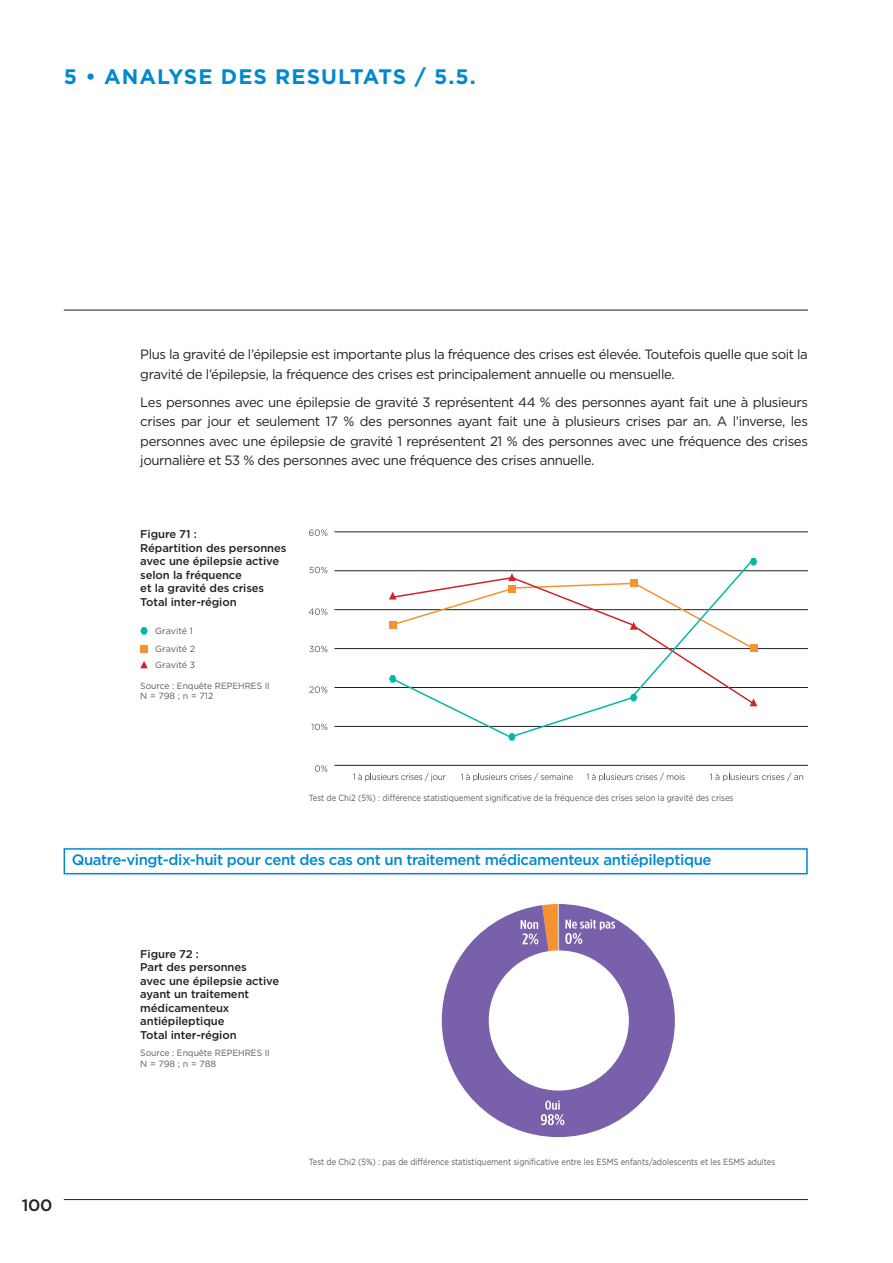
<style>
.page{position:relative;width:893px;height:1263px;background:#fff}
.page>*{position:absolute;margin:0;border:0;box-sizing:border-box;transform-origin:0 0}
.t1{font:700 21px "Gotham";letter-spacing:.05em;color:#0089cf}
.t2{font:500 16.5px "Gotham";color:#231f20}
.t3{font:500 15px "Gotham";letter-spacing:-.03em;color:#0089cf}
.t4{font:13.5px/19.5px "Gotham";letter-spacing:-.03em;color:#231f20}
.t5{font:500 11.25px/13.5px "Gotham";letter-spacing:-.01em;color:#231f20}
.t6{font:9px "Gotham";color:#57585a;scale:.86 1}
.t7{font:9px "Gotham";color:#57585a;scale:.95 1}
.t8{font:9px/17.7px "Gotham";color:#57585a}
</style>
<div class="page">
<hr style="left:64px;top:1199px;width:744px;height:1px;background:#231f20">
<hr style="left:64px;top:310px;width:744px;height:1px;background:#231f20">
<div style="left:140px;top:645px;width:8px;height:8px;background:#f69230"></div>
<svg style="left:140px;top:627px;width:8px;height:8px"></svg>
<svg style="left:140px;top:661px;width:8px;height:7px"></svg>
<svg style="left:309px;top:529px;width:18px;height:7px"></svg>
<svg style="left:309px;top:567px;width:18px;height:6px"></svg>
<hr style="left:334px;top:531px;width:474px;height:1px;background:#231f20">
<hr style="left:334px;top:570px;width:474px;height:1px;background:#231f20">
<hr style="left:334px;top:609px;width:474px;height:1px;background:#231f20">
<hr style="left:334px;top:648px;width:474px;height:1px;background:#231f20">
<hr style="left:334px;top:687px;width:474px;height:1px;background:#231f20">
<hr style="left:334px;top:726px;width:474px;height:1px;background:#231f20">
<hr style="left:334px;top:765px;width:474px;height:1px;background:#231f20">
<svg style="left:389px;top:561px;width:364px;height:176px"></svg>
<div style="left:750px;top:644px;width:7px;height:8px;background:#f69230"></div>
<svg style="left:389px;top:573px;width:367px;height:78px"></svg>
<svg style="left:750px;top:698px;width:7px;height:8px"></svg>
<svg style="left:389px;top:675px;width:7px;height:8px"></svg>
<svg style="left:508px;top:733px;width:8px;height:8px"></svg>
<svg style="left:630px;top:694px;width:7px;height:7px"></svg>
<svg style="left:750px;top:558px;width:7px;height:7px"></svg>
<svg style="left:309px;top:608px;width:18px;height:7px"></svg>
<svg style="left:309px;top:646px;width:18px;height:6px"></svg>
<svg style="left:309px;top:686px;width:18px;height:7px"></svg>
<svg style="left:311px;top:724px;width:16px;height:6px"></svg>
<svg style="left:315px;top:765px;width:12px;height:7px"></svg>
<svg style="left:353px;top:773px;width:93px;height:8px"></svg>
<svg style="left:461px;top:773px;width:112px;height:8px"></svg>
<svg style="left:587px;top:773px;width:98px;height:8px"></svg>
<svg style="left:710px;top:773px;width:93px;height:8px"></svg>
<svg style="left:442px;top:904px;width:233px;height:233px;fill:#7960aa"></svg>
<svg style="left:541px;top:1100px;width:23px;height:25px"></svg>
<svg style="left:521px;top:904px;width:37px;height:57px"></svg>
<svg style="left:565px;top:919px;width:50px;height:25px"></svg>
<hr style="left:558px;top:904px;width:1px;height:48px;background:#d1d2d4">
<div style="left:489px;top:950px;width:140px;height:140px;background:#fff;border-radius:50%"></div>
<div style="left:64px;top:848px;width:744px;height:26px;border:2px solid #0089cf"></div>
<p class="t1" style="left:64px;top:64px;width:414px">5 • ANALYSE DES RESULTATS / 5.5.</p>
<p class="t4" style="left:140px;top:344px;width:669px">Plus la gravité de l’épilepsie est importante plus la fréquence des crises est élevée. Toutefois quelle que soit la gravité de l’épilepsie, la fréquence des crises est principalement annuelle ou mensuelle.</p>
<p class="t4" style="left:140px;top:392px;width:669px;text-align:justify">Les personnes avec une épilepsie de gravité 3 représentent 44 % des personnes ayant fait une à plusieurs crises par jour et seulement 17 % des personnes ayant fait une à plusieurs crises par an. A l’inverse, les personnes avec une épilepsie de gravité 1 représentent 21 % des personnes avec une fréquence des crises journalière et 53 % des personnes avec une fréquence des crises annuelle.</p>
<p class="t5" style="left:140px;top:527px;width:148px">Figure 71 :<br>Répartition des personnes avec une épilepsie active selon la fréquence<br>et la gravité des crises<br>Total inter-région</p>
<p class="t8" style="left:155px;top:622px;width:42px">Gravité 1<br>Gravité 2</p>
<p class="t8" style="left:155px;top:656px;width:42px">Gravité 3</p>
<p class="t7" style="left:140px;top:680px;width:138px">Source : Enquête REPEHRES II</p>
<p class="t8" style="left:140px;top:687px;width:75px">N = 798 ; n = 712</p>
<p class="t6" style="left:309px;top:792px;width:495px">Test de Chi2 (5%) : différence statistiquement significative de la fréquence des crises selon la gravité des crises</p>
<p class="t3" style="left:72px;top:850px;width:641px">Quatre-vingt-dix-huit pour cent des cas ont un traitement médicamenteux antiépileptique</p>
<p class="t5" style="left:140px;top:947px;width:140px">Figure 72 :<br>Part des personnes<br>avec une épilepsie active ayant un traitement médicamenteux antiépileptique<br>Total inter-région</p>
<p class="t7" style="left:140px;top:1047px;width:138px">Source : Enquête REPEHRES II</p>
<p class="t8" style="left:140px;top:1054px;width:77px">N = 798 ; n = 788</p>
<p class="t2" style="left:22px;top:1195px;width:32px">100</p>
<p class="t6" style="left:309px;top:1156px;width:544px">Test de Chi2 (5%) : pas de différence statistiquement significative entre les ESMS enfants/adolescents et les ESMS adultes</p>
</div>
